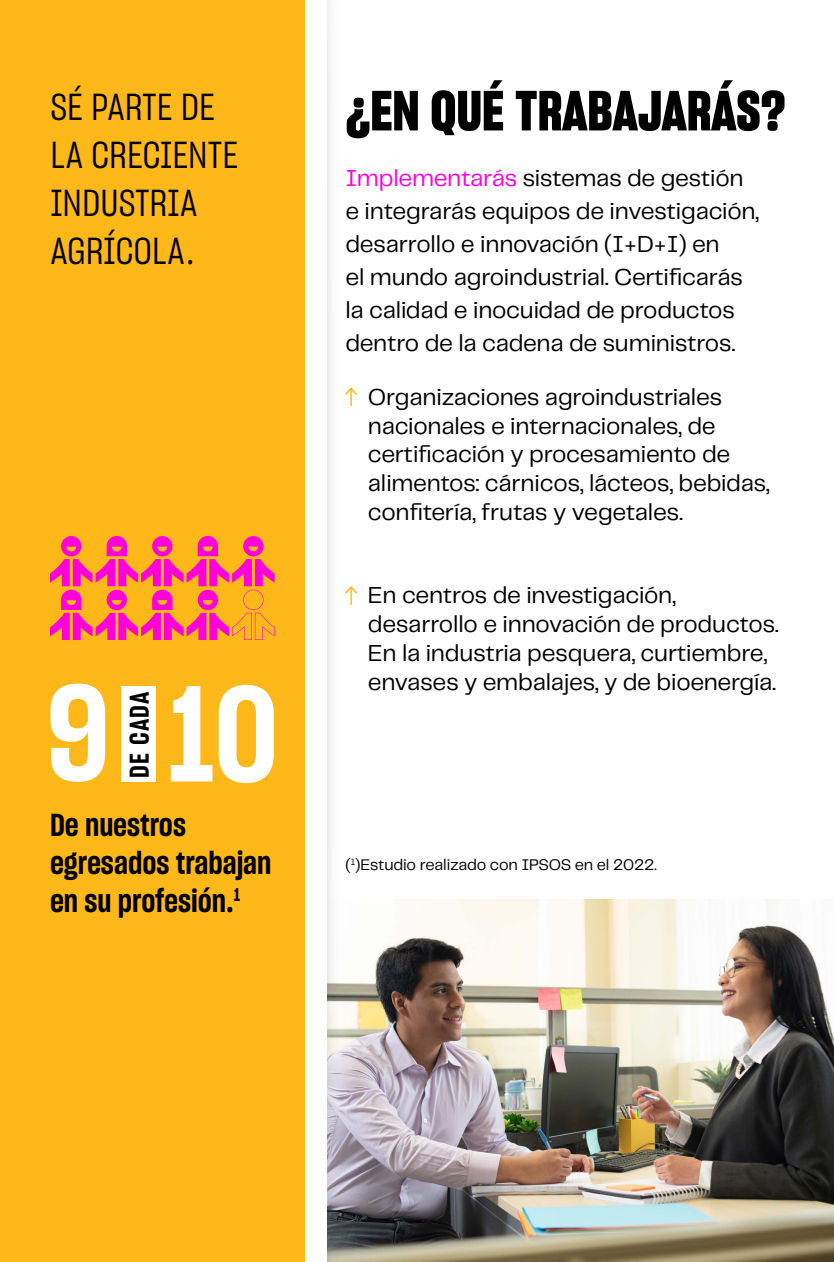
<style>
.page{position:relative;width:834px;height:1262px;background:#fff}
.page>*{position:absolute;margin:0;border:0;box-sizing:border-box;transform-origin:0 0}
.t1{font:133.05px "Sharp Grotesk Semi Bold 15";color:#fff}
.t2{font:55px "Sharp Grotesk Bold 15";color:#000}
.t3{font:37px/48px "Sharp Grotesk Book 15";color:#000}
.t4{font:31px/38px "Sharp Grotesk Semi Bold 15";color:#000}
.t5{font:26.5px "Sharp Grotesk Semi Bold 15";letter-spacing:.045em;color:#000}
.t6{font:24px/28.8px "PP Telegraf";letter-spacing:-.01em;color:#000}
.t7{font:16px "PP Telegraf";letter-spacing:-.015em;color:#000}
.s1{color:#ff00da}
</style>
<div class="page">
<img style="left:338px;top:900px;width:496px;height:362px">
<div style="left:0;top:0;width:316px;height:1262px;background:#ffb819"></div>
<svg style="left:327px;top:0;width:11px;height:1262px"></svg>
<svg style="left:345px;top:388px;width:12px;height:18px"></svg>
<svg style="left:345px;top:587px;width:12px;height:18px"></svg>
<div style="left:306px;top:0;width:21px;height:1262px;background:#fff"></div>
<div style="left:121px;top:686px;width:34px;height:96px;background:#fff"></div>
<svg style="left:50px;top:536px;width:225px;height:104px"></svg>
<h3 class="t3" style="left:50px;top:81px;width:189px">SÉ PARTE DE<br>LA CRECIENTE<br>INDUSTRIA<br>AGRÍCOLA.</h3>
<h1 class="t1" style="left:47px;top:640px;width:65px">9</h1>
<p class="t5" style="left:121px;top:778px;width:88px;rotate:-90deg">DE CADA</p>
<h1 class="t1" style="left:168px;top:641px;width:112px">10</h1>
<p class="t4" style="left:50px;top:805px;width:223px">De nuestros egresados trabajan en su profesión.<sup>1</sup></p>
<h2 class="t2" style="left:346px;top:73px;width:441px">¿EN QUÉ TRABAJARÁS?</h2>
<p class="t6" style="left:345px;top:161px;width:415px;line-height:33px"><span class="s1">Implementarás</span> sistemas de gestión e integrarás equipos de investigación, desarrollo e innovación (I+D+I) en<br>el mundo agroindustrial. Certificarás la calidad e inocuidad de productos dentro de la cadena de suministros.</p>
<p class="t6" style="left:368px;top:382px;width:403px">Organizaciones agroindustriales nacionales e internacionales, de certificación y procesamiento de alimentos: cárnicos, lácteos, bebidas, confitería, frutas y vegetales.</p>
<p class="t6" style="left:368px;top:580px;width:412px">En centros de investigación, desarrollo e innovación de productos.<br>En la industria pesquera, curtiembre, envases y embalajes, y de bioenergía.</p>
<p class="t7" style="left:346px;top:854px;width:313px">(<sup>1</sup>)Estudio realizado con IPSOS en el 2022.</p>
</div>
